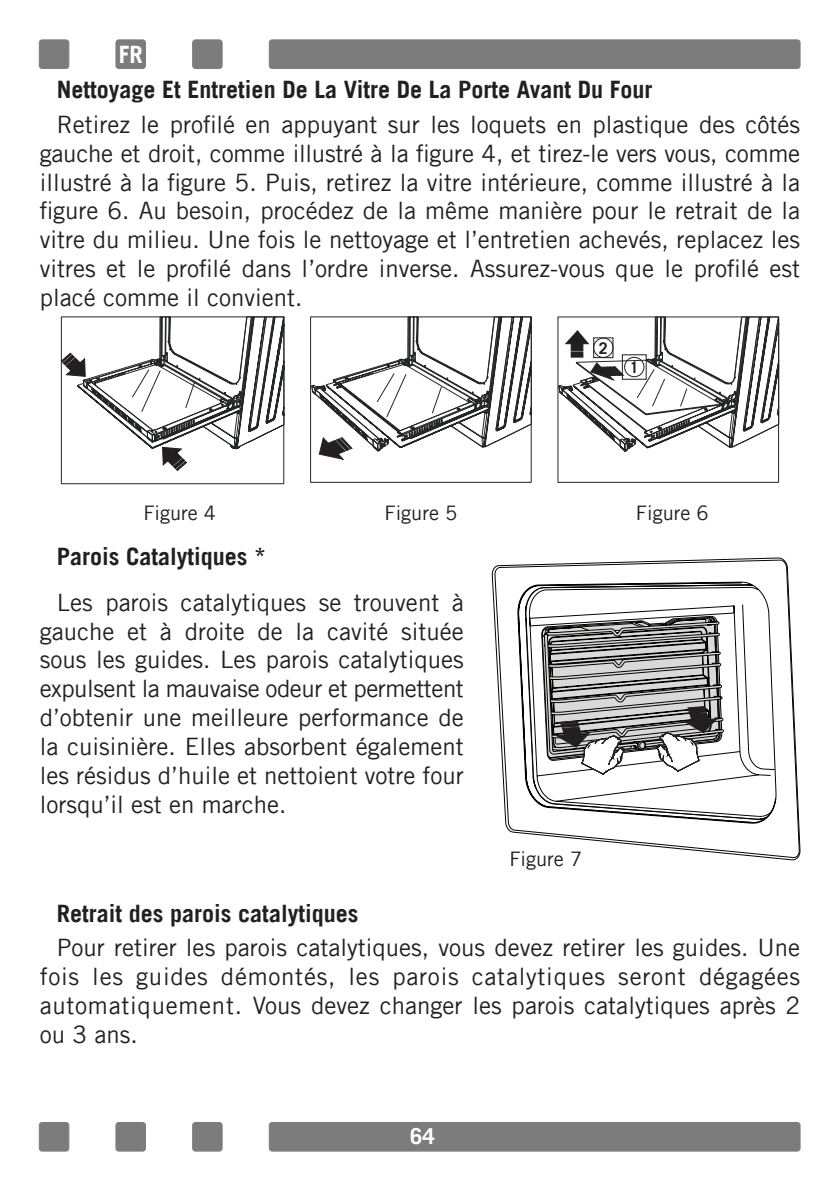
<style>
.page{position:relative;width:840px;height:1191px;background:#fff}
.page>*{position:absolute;margin:0;border:0;box-sizing:border-box;transform-origin:0 0}
.t1{font:24px/28.8px "Trade Gothic";color:#231f20;text-align:justify}
.t2{font:700 24px "Trade Gothic";color:#231f20}
.t3{font:700 24px "Trade Gothic";color:#fff}
.t4{font:700 22px "Trade Gothic";color:#fff}
.t5{font:20px "Trade Gothic";color:#231f20}
.t6{font:700 16px "Trade Gothic";color:#231f20}
</style>
<div class="page">
<div style="left:269px;top:40px;width:530px;height:28px;background:#7d7c7c;border-radius:3px"></div>
<div style="left:269px;top:40px;width:530px;height:29px;border:1px solid #7d7c7c;border-radius:3px"></div>
<div style="left:39px;top:40px;width:30px;height:28px;background:#7d7c7c;border-radius:3px"></div>
<div style="left:39px;top:40px;width:30px;height:29px;border:1px solid #7d7c7c;border-radius:3px"></div>
<div style="left:192px;top:40px;width:30px;height:28px;background:#7d7c7c;border-radius:3px"></div>
<div style="left:192px;top:40px;width:30px;height:29px;border:1px solid #7d7c7c;border-radius:3px"></div>
<div style="left:116px;top:40px;width:29px;height:28px;background:#7d7c7c;border-radius:3px"></div>
<div style="left:116px;top:40px;width:30px;height:29px;border:1px solid #7d7c7c;border-radius:3px"></div>
<div style="left:269px;top:1122px;width:530px;height:29px;background:#7d7c7c;border-radius:3px"></div>
<div style="left:269px;top:1122px;width:530px;height:29px;border:1px solid #7d7c7c;border-radius:3px"></div>
<div style="left:39px;top:1122px;width:30px;height:29px;background:#7d7c7c;border-radius:3px"></div>
<div style="left:39px;top:1122px;width:30px;height:29px;border:1px solid #7d7c7c;border-radius:3px"></div>
<div style="left:192px;top:1122px;width:30px;height:29px;background:#7d7c7c;border-radius:3px"></div>
<div style="left:192px;top:1122px;width:30px;height:29px;border:1px solid #7d7c7c;border-radius:3px"></div>
<div style="left:116px;top:1122px;width:29px;height:29px;background:#7d7c7c;border-radius:3px"></div>
<div style="left:116px;top:1122px;width:30px;height:29px;border:1px solid #7d7c7c;border-radius:3px"></div>
<svg style="left:60px;top:316px;width:225px;height:155px"></svg>
<div style="left:61px;top:316px;width:223px;height:168px;border:1px solid #252626"></div>
<svg style="left:312px;top:316px;width:220px;height:144px"></svg>
<div style="left:310px;top:316px;width:221px;height:166px;border:1px solid #252626"></div>
<svg style="left:558px;top:316px;width:221px;height:136px"></svg>
<div style="left:621px;top:354px;width:25px;height:25px;border:1px solid #231f20"></div>
<div style="left:624px;top:357px;width:20px;height:20px;border:1px solid #231f20;border-radius:50%"></div>
<div style="left:593px;top:337px;width:20px;height:21px;border:1px solid #231f20"></div>
<div style="left:593px;top:338px;width:20px;height:20px;border:1px solid #231f20;border-radius:50%"></div>
<svg style="left:491px;top:557px;width:309px;height:303px"></svg>
<svg style="left:543px;top:559px;width:253px;height:299px"></svg>
<svg style="left:541px;top:616px;width:181px;height:159px"></svg>
<p class="t3" style="left:119px;top:40px;width:26px">FR</p>
<p class="t2" style="left:57px;top:75px;width:597px">Nettoyage Et Entretien De La Vitre De La Porte Avant Du Four</p>
<p class="t1" style="left:40px;top:110px;width:761px;text-indent:17px">Retirez le profilé en appuyant sur les loquets en plastique des côtés gauche et droit, comme illustré à la figure 4, et tirez-le vers vous, comme illustré à la figure 5. Puis, retirez la vitre intérieure, comme illustré à la figure 6. Au besoin, procédez de la même manière pour le retrait de la vitre du milieu. Une fois le nettoyage et l’entretien achevés, replacez les vitres et le profilé dans l’ordre inverse. Assurez-vous que le profilé est placé comme il convient.</p>
<p class="t6" style="left:598px;top:338px;width:10px">2</p>
<p class="t6" style="left:629px;top:357px;width:10px">1</p>
<p class="t5" style="left:143px;top:501px;width:74px">Figure 4</p>
<p class="t5" style="left:384px;top:501px;width:74px">Figure 5</p>
<p class="t5" style="left:635px;top:501px;width:74px">Figure 6</p>
<p class="t2" style="left:57px;top:542px;width:211px">Parois Catalytiques *</p>
<p class="t1" style="left:40px;top:587px;width:425px;text-indent:17px">Les parois catalytiques se trouvent à gauche et à droite de la cavité située sous les guides. Les parois catalytiques expulsent la mauvaise odeur et permettent d’obtenir une meilleure performance de la cuisinière. Elles absorbent également les résidus d’huile et nettoient votre four lorsqu’il est en marche.</p>
<p class="t5" style="left:509px;top:847px;width:74px">Figure 7</p>
<p class="t2" style="left:57px;top:898px;width:303px">Retrait des parois catalytiques</p>
<p class="t1" style="left:40px;top:933px;width:761px;text-indent:17px">Pour retirer les parois catalytiques, vous devez retirer les guides. Une fois les guides démontés, les parois catalytiques seront dégagées automatiquement. Vous devez changer les parois catalytiques après 2 ou 3 ans.</p>
<p class="t4" style="left:410px;top:1123px;width:26px">64</p>
</div>
